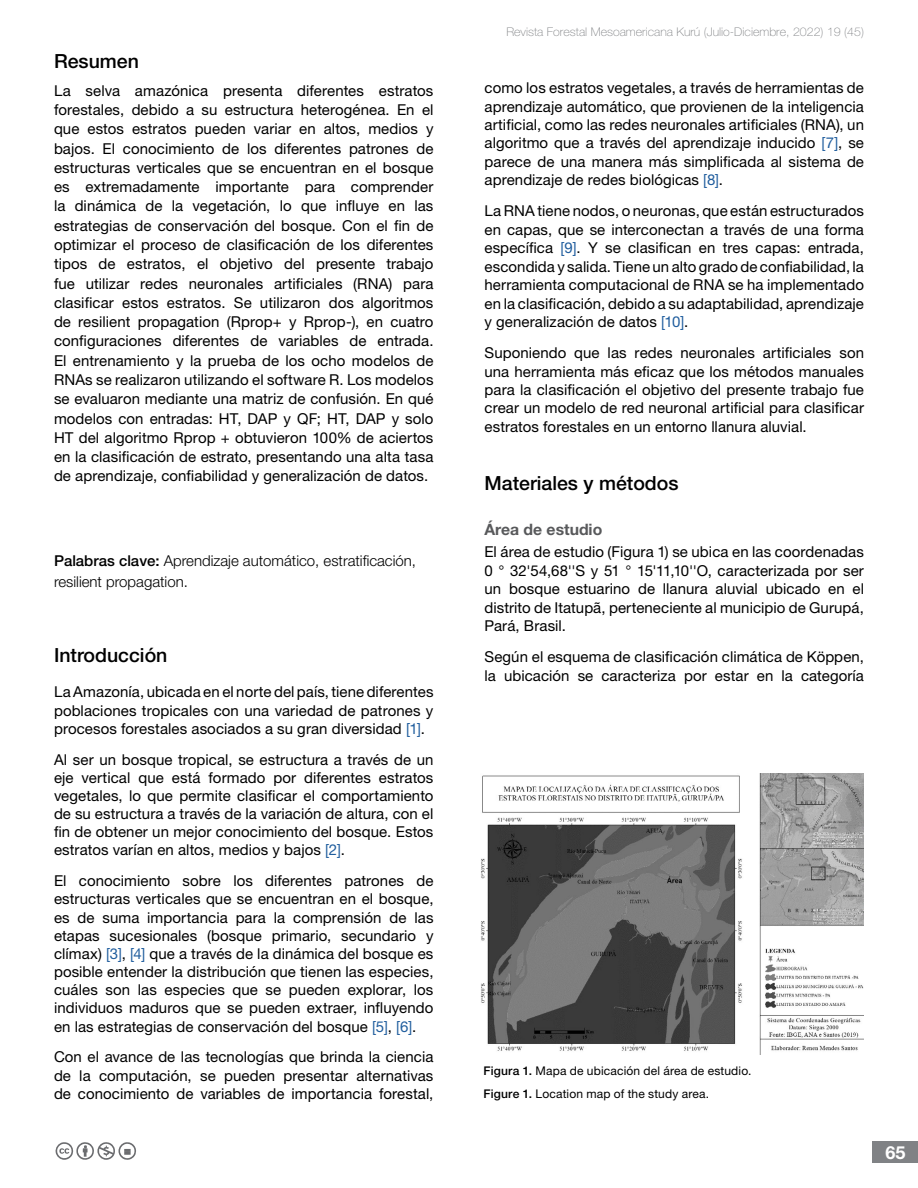
<style>
.page{position:relative;width:918px;height:1188px;background:#fff}
.page>*{position:absolute;margin:0;border:0;box-sizing:border-box;transform-origin:0 0}
.titulo{font:500 19.5px "Helvetica Neue LT Std";color:#000}
.t1{font:700 18px "Helvetica Neue LT Std";color:#fff}
.subtitulosSecundario{font:700 15.75px "Helvetica Neue LT Std";color:#58595b}
.titulo-2{font:15px/19.4px "Helvetica Neue LT Std";letter-spacing:.005em;color:#000;text-align:justify}
.titulo-3{font:300 15px "Helvetica Neue LT Std";color:#000}
.pieFoto__superTabla{font:12px "Helvetica Neue LT Std";letter-spacing:.015em;color:#000}
.t2{font:100 12px "Helvetica Neue LT Std";color:#808285}
.s1{font-weight:500}
.s2{color:#215e9e}
</style>
<div class="page">
<div style="left:873px;top:1142px;width:45px;height:21px;background:#808285"></div>
<svg style="left:55px;top:1142px;width:81px;height:18px"></svg>
<img style="left:481px;top:774px;width:383px;height:280px">
<p class="titulo" style="left:54px;top:49px;width:86px">Resumen</p>
<p class="titulo-2" style="left:54px;top:81px;width:381px">La selva amazónica presenta diferentes estratos forestales, debido a su estructura heterogénea. En el que estos estratos pueden variar en altos, medios y bajos. El conocimiento de los diferentes patrones de estructuras verticales que se encuentran en el bosque es extremadamente importante para comprender la dinámica de la vegetación, lo que influye en las estrategias de conservación del bosque. Con el fin de optimizar el proceso de clasificación de los diferentes tipos de estratos, el objetivo del presente trabajo fue utilizar redes neuronales artificiales (RNA) para clasificar estos estratos. Se utilizaron dos algoritmos de resilient propagation (Rprop+ y Rprop-), en cuatro configuraciones diferentes de variables de entrada.<br>El entrenamiento y la prueba de los ocho modelos de RNAs se realizaron utilizando el software R. Los modelos se evaluaron mediante una matriz de confusión. En qué modelos con entradas: HT, DAP y QF; HT, DAP y solo HT del algoritmo Rprop + obtuvieron 100% de aciertos en la clasificación de estrato, presentando una alta tasa de aprendizaje, confiabilidad y generalización de datos.</p>
<p class="titulo-3" style="left:54px;top:551px;width:364px"><span class="s1">Palabras clave:</span> Aprendizaje automático, estratificación,</p>
<p class="titulo-3" style="left:54px;top:573px;width:135px">resilient propagation.</p>
<p class="titulo" style="left:54px;top:644px;width:115px">Introducción</p>
<p class="titulo-2" style="left:54px;top:683px;width:381px;line-height:18.1px">La Amazonía, ubicada en el norte del país, tiene diferentes poblaciones tropicales con una variedad de patrones y procesos forestales asociados a su gran diversidad <span class="s2">[1]</span>.</p>
<p class="titulo-2" style="left:54px;top:750px;width:381px;line-height:18.1px">Al ser un bosque tropical, se estructura a través de un eje vertical que está formado por diferentes estratos vegetales, lo que permite clasificar el comportamiento de su estructura a través de la variación de altura, con el fin de obtener un mejor conocimiento del bosque. Estos estratos varían en altos, medios y bajos <span class="s2">[2]</span>.</p>
<p class="titulo-2" style="left:54px;top:872px;width:381px;line-height:18.1px">El conocimiento sobre los diferentes patrones de estructuras verticales que se encuentran en el bosque, es de suma importancia para la comprensión de las etapas sucesionales (bosque primario, secundario y clímax) <span class="s2">[3]</span>, <span class="s2">[4]</span> que a través de la dinámica del bosque es posible entender la distribución que tienen las especies, cuáles son las especies que se pueden explorar, los individuos maduros que se pueden extraer, influyendo en las estrategias de conservación del bosque <span class="s2">[5]</span>, <span class="s2">[6]</span>.</p>
<p class="titulo-2" style="left:54px;top:1048px;width:381px;line-height:18.1px">Con el avance de las tecnologías que brinda la ciencia de la computación, se pueden presentar alternativas de conocimiento de variables de importancia forestal,</p>
<p class="t2" style="left:506px;top:25px;width:359px">Revista Forestal Mesoamericana Kurú (Julio-Diciembre, 2022) 19 (45)</p>
<p class="titulo-2" style="left:485px;top:78px;width:381px;line-height:18.5px">como los estratos vegetales, a través de herramientas de aprendizaje automático, que provienen de la inteligencia artificial, como las redes neuronales artificiales (RNA), un algoritmo que a través del aprendizaje inducido <span class="s2">[7]</span>, se parece de una manera más simplificada al sistema de aprendizaje de redes biológicas <span class="s2">[8]</span>.</p>
<p class="titulo-2" style="left:485px;top:202px;width:381px;line-height:18.5px">La RNA tiene nodos, o neuronas, que están estructurados en capas, que se interconectan a través de una forma específica <span class="s2">[9]</span>. Y se clasifican en tres capas: entrada, escondida y salida. Tiene un alto grado de confiabilidad, la herramienta computacional de RNA se ha implementado en la clasificación, debido a su adaptabilidad, aprendizaje y generalización de datos <span class="s2">[10]</span>.</p>
<p class="titulo-2" style="left:485px;top:343px;width:381px;line-height:18.5px">Suponiendo que las redes neuronales artificiales son una herramienta más eficaz que los métodos manuales para la clasificación el objetivo del presente trabajo fue crear un modelo de red neuronal artificial para clasificar estratos forestales en un entorno llanura aluvial.</p>
<p class="titulo" style="left:485px;top:471px;width:196px">Materiales y métodos</p>
<p class="subtitulosSecundario" style="left:485px;top:519px;width:119px">Área de estudio</p>
<p class="titulo-2" style="left:485px;top:542px;width:381px;line-height:18.5px">El área de estudio (Figura 1) se ubica en las coordenadas 0 ° 32'54,68''S y 51 ° 15'11,10''O, caracterizada por ser un bosque estuarino de llanura aluvial ubicado en el distrito de Itatupã, perteneciente al municipio de Gurupá, Pará, Brasil.</p>
<p class="titulo-2" style="left:485px;top:647px;width:381px;line-height:18.5px">Según el esquema de clasificación climática de Köppen, la ubicación se caracteriza por estar en la categoría</p>
<p class="pieFoto__superTabla" style="left:484px;top:1064px;width:269px"><span class="s1">Figura 1.</span> Mapa de ubicación del área de estudio.</p>
<p class="pieFoto__superTabla" style="left:484px;top:1086px;width:227px"><span class="s1">Figure 1.</span> Location map of the study area.</p>
<p class="t1" style="left:885px;top:1141px;width:22px">65</p>
</div>
